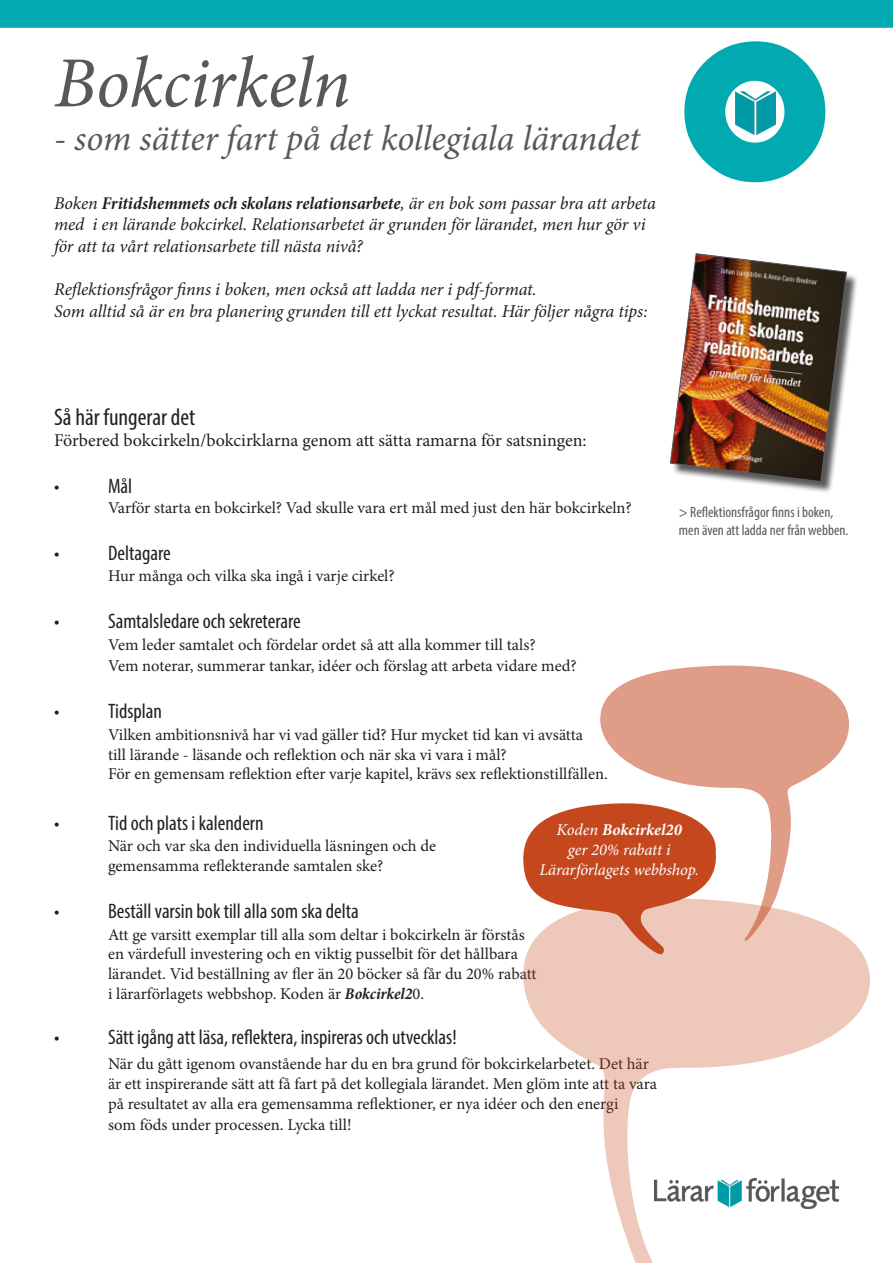
<style>
.page{position:relative;width:893px;height:1263px;background:#fff}
.page>*{position:absolute;margin:0;border:0;box-sizing:border-box;transform-origin:0 0}
.t1{font:201.3px "Bauhaus 93";color:#00aab0}
.t2{font:italic 72px "Minion Pro";letter-spacing:-.01em;color:#57585a}
.t3{font:italic 36px "Minion Pro";letter-spacing:-.005em;color:#57585a}
.t4{font:condensed 24px "Myriad Pro";color:#231f20}
.t5{font:condensed 21px "Myriad Pro";color:#231f20}
.t6{font:italic 18px/21.6px "Minion Pro";letter-spacing:-.005em;color:#231f20}
.t7{font:18px "Minion Pro";letter-spacing:-.005em;color:#231f20}
.t8{font:16.5px/19.8px "Minion Pro";color:#231f20}
.t9{font:italic 16.5px/19.8px "Minion Pro";letter-spacing:-.01em;color:#fff;text-align:center}
.t10{font:condensed 15px/18px "Myriad Pro";color:#57585a}
.s1{font-weight:700;font-stretch:condensed}
.s2{font-weight:700;font-style:italic;font-stretch:condensed}
.s3{font-weight:700}
</style>
<div class="page">
<svg style="left:523px;top:938px;width:347px;height:325px"></svg>
<svg style="left:600px;top:665px;width:249px;height:285px;fill:#df9c86"></svg>
<svg style="left:523px;top:801px;width:198px;height:157px;background:#d8866b"></svg>
<img style="left:735px;top:91px;width:40px;height:44px">
<div style="left:672px;top:255px;width:187px;height:239px;background:#231f20;opacity:.75"></div>
<img style="left:670px;top:253px;width:177px;height:229px">
<div style="left:0;top:0;width:893px;height:28px;background:#00aab0"></div>
<img style="left:655px;top:1179px;width:184px;height:30px">
<p class="t2" style="left:54px;top:34px;width:298px">Bokcirkeln</p>
<p class="t3" style="left:54px;top:113px;width:588px">- som sätter fart på det kollegiala lärandet</p>
<p class="t6" style="left:54px;top:192px;width:604px">Boken <span class="s1">Fritidshemmets och skolans relationsarbete</span>, är en bok som passar bra att arbeta med i en lärande bokcirkel. Relationsarbetet är grunden för lärandet, men hur gör vi för att ta vårt relationsarbete till nästa nivå?</p>
<p class="t6" style="left:54px;top:278px;width:484px">Reflektionsfrågor finns i boken, men också att ladda ner i pdf-format.</p>
<p class="t6" style="left:54px;top:300px;width:595px">Som alltid så är en bra planering grunden till ett lyckat resultat. Här följer några tips:</p>
<p class="t1" style="left:679px;top:-2px;width:153px">O</p>
<p class="t4" style="left:54px;top:402px;width:143px">Så här fungerar det</p>
<p class="t7" style="left:54px;top:428px;width:534px">Förbered bokcirkeln/bokcirklarna genom att sätta ramarna för satsningen:</p>
<p class="t5" style="left:54px;top:473px;width:80px">• Mål</p>
<p class="t8" style="left:108px;top:498px;width:525px">Varför starta en bokcirkel? Vad skulle vara ert mål med just den här bokcirkeln?</p>
<p class="t5" style="left:54px;top:540px;width:118px">• Deltagare</p>
<p class="t8" style="left:108px;top:566px;width:288px">Hur många och vilka ska ingå i varje cirkel?</p>
<p class="t5" style="left:54px;top:608px;width:248px">• Samtalsledare och sekreterare</p>
<p class="t8" style="left:108px;top:634px;width:470px;line-height:21.6px">Vem leder samtalet och fördelar ordet så att alla kommer till tals?<br>Vem noterar, summerar tankar, idéer och förslag att arbeta vidare med?</p>
<p class="t5" style="left:54px;top:698px;width:110px">• Tidsplan</p>
<p class="t8" style="left:108px;top:725px;width:477px">Vilken ambitionsnivå har vi vad gäller tid? Hur mycket tid kan vi avsätta till lärande - läsande och reflektion och när ska vi vara i mål?</p>
<p class="t8" style="left:108px;top:764px;width:501px">För en gemensam reflektion efter varje kapitel, krävs sex reflektionstillfällen.</p>
<p class="t5" style="left:54px;top:810px;width:211px">• Tid och plats i kalendern</p>
<p class="t8" style="left:108px;top:836px;width:330px">När och var ska den individuella läsningen och de gemensamma reflekterande samtalen ske?</p>
<p class="t5" style="left:54px;top:898px;width:306px">• Beställ varsin bok till alla som ska delta</p>
<p class="t8" style="left:108px;top:924px;width:418px">Att ge varsitt exemplar till alla som deltar i bokcirkeln är förstås en värdefull investering och en viktig pusselbit för det hållbara</p>
<p class="t8" style="left:108px;top:964px;width:430px">lärandet. Vid beställning av fler än 20 böcker så får du 20% rabatt</p>
<p class="t8" style="left:108px;top:984px;width:318px">i lärarförlagets webbshop. Koden är <span class="s2">Bokcirkel2</span>0.</p>
<p class="t5" style="left:54px;top:1024px;width:404px">• Sätt igång att läsa, reflektera, inspireras och utvecklas!</p>
<p class="t8" style="left:108px;top:1054px;width:550px">När du gått igenom ovanstående har du en bra grund för bokcirkelarbetet. Det här är ett inspirerande sätt att få fart på det kollegiala lärandet. Men glöm inte att ta vara på resultatet av alla era gemensamma reflektioner, er nya idéer och den energi</p>
<p class="t8" style="left:108px;top:1115px;width:245px">som föds under processen. Lycka till!</p>
<p class="t10" style="left:679px;top:503px;width:171px">&gt; Reflektionsfrågor finns i boken, men även att ladda ner från webben.</p>
<p class="t9" style="left:539px;top:820px;width:161px">Koden <span class="s3">Bokcirkel20<br></span>ger 20% rabatt i<br>Lärarförlagets webbshop.</p>
</div>
